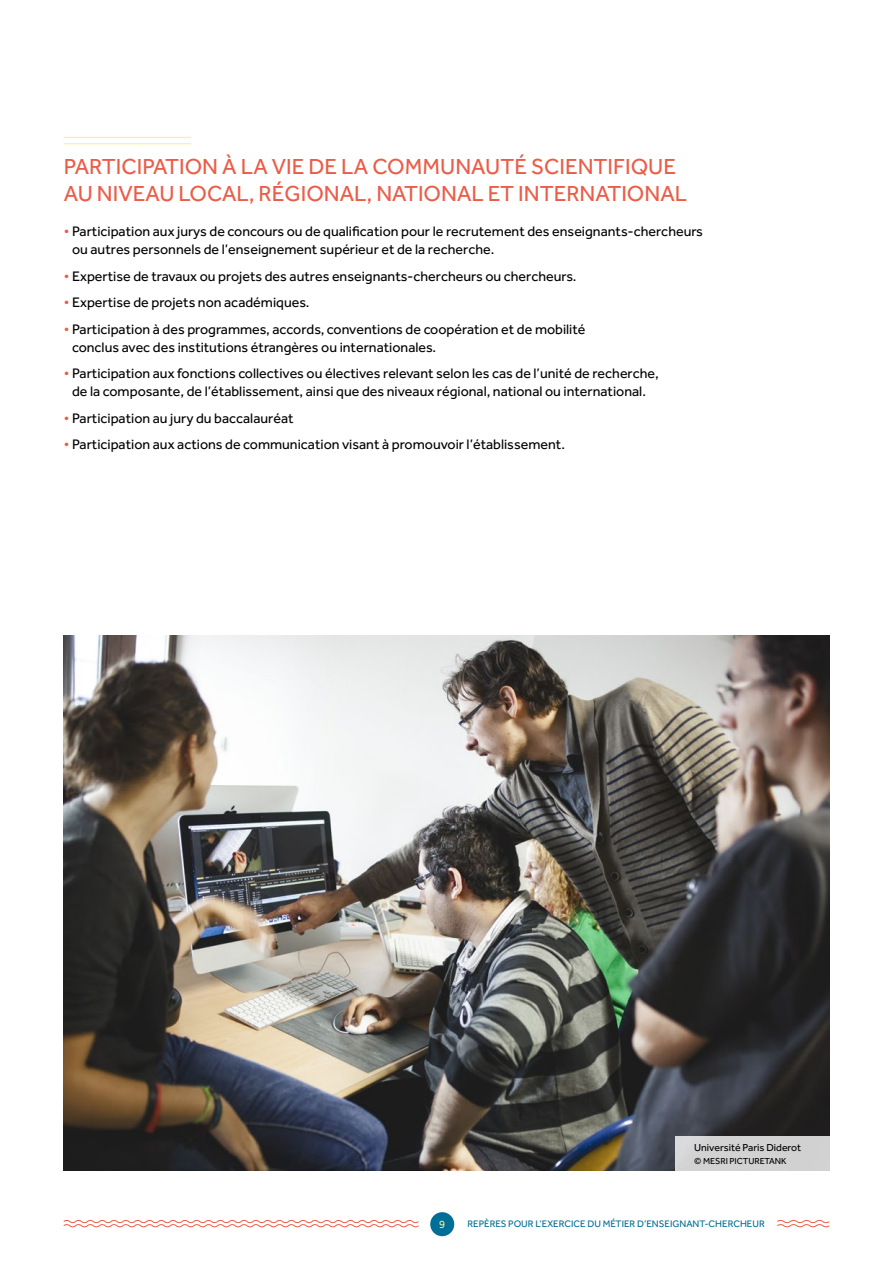
<style>
.page{position:relative;width:893px;height:1263px;background:#fff}
.page>*{position:absolute;margin:0;border:0;box-sizing:border-box;transform-origin:0 0}
.t1{font:22.5px/27px "Effra";color:#eb5d48}
.t2{font:14.25px/18px "Effra";color:#000}
.t3{font:11.25px "Effra";color:#faf19b}
.t4{font:10.5px "Effra";color:#000}
.t5{font:9.75px "Effra";color:#006e95}
.t6{font:9px "Effra";color:#000}
.s1{color:#eb5d48}
</style>
<div class="page">
<hr style="left:64px;top:137px;width:127px;height:1px;background:#faf19b">
<hr style="left:64px;top:143px;width:127px;height:1px;background:#faf19b">
<img style="left:64px;top:636px;width:765px;height:534px">
<div style="left:676px;top:1137px;width:154px;height:34px;background:#d2d2d2"></div>
<div style="left:430px;top:1212px;width:24px;height:24px;background:#006e95;border-radius:50%"></div>
<svg style="left:777px;top:1220px;width:53px;height:8px"></svg>
<svg style="left:63px;top:1220px;width:356px;height:8px"></svg>
<h1 class="t1" style="left:64px;top:153px;width:625px">PARTICIPATION À LA VIE DE LA COMMUNAUTÉ SCIENTIFIQUE<br>AU NIVEAU LOCAL, RÉGIONAL, NATIONAL ET INTERNATIONAL</h1>
<p class="t2" style="left:72px;top:222px;width:632px;text-indent:-8px"><span class="s1">•</span> Participation aux jurys de concours ou de qualification pour le recrutement des enseignants-chercheurs ou autres personnels de l’enseignement supérieur et de la recherche.</p>
<p class="t2" style="left:64px;top:267px;width:514px"><span class="s1">•</span> Expertise de travaux ou projets des autres enseignants-chercheurs ou chercheurs.</p>
<p class="t2" style="left:64px;top:293px;width:247px"><span class="s1">•</span> Expertise de projets non académiques.</p>
<p class="t2" style="left:72px;top:320px;width:515px;text-indent:-8px"><span class="s1">•</span> Participation à des programmes, accords, conventions de coopération et de mobilité conclus avec des institutions étrangères ou internationales.</p>
<p class="t2" style="left:64px;top:364px;width:597px;text-align:center"><span class="s1">•</span> Participation aux fonctions collectives ou électives relevant selon les cas de l’unité de recherche, de la composante, de l’établissement, ainsi que des niveaux régional, national ou international.</p>
<p class="t2" style="left:64px;top:409px;width:231px"><span class="s1">•</span> Participation au jury du baccalauréat</p>
<p class="t2" style="left:64px;top:435px;width:503px"><span class="s1">•</span> Participation aux actions de communication visant à promouvoir l’établissement.</p>
<p class="t4" style="left:694px;top:1141px;width:108px">Université Paris Diderot</p>
<p class="t6" style="left:694px;top:1156px;width:94px">© MESRI PICTURETANK</p>
<p class="t3" style="left:439px;top:1217px;width:8px">9</p>
<p class="t5" style="left:467px;top:1218px;width:299px">REPÈRES POUR L’EXERCICE DU MÉTIER D’ENSEIGNANT-CHERCHEUR</p>
</div>
